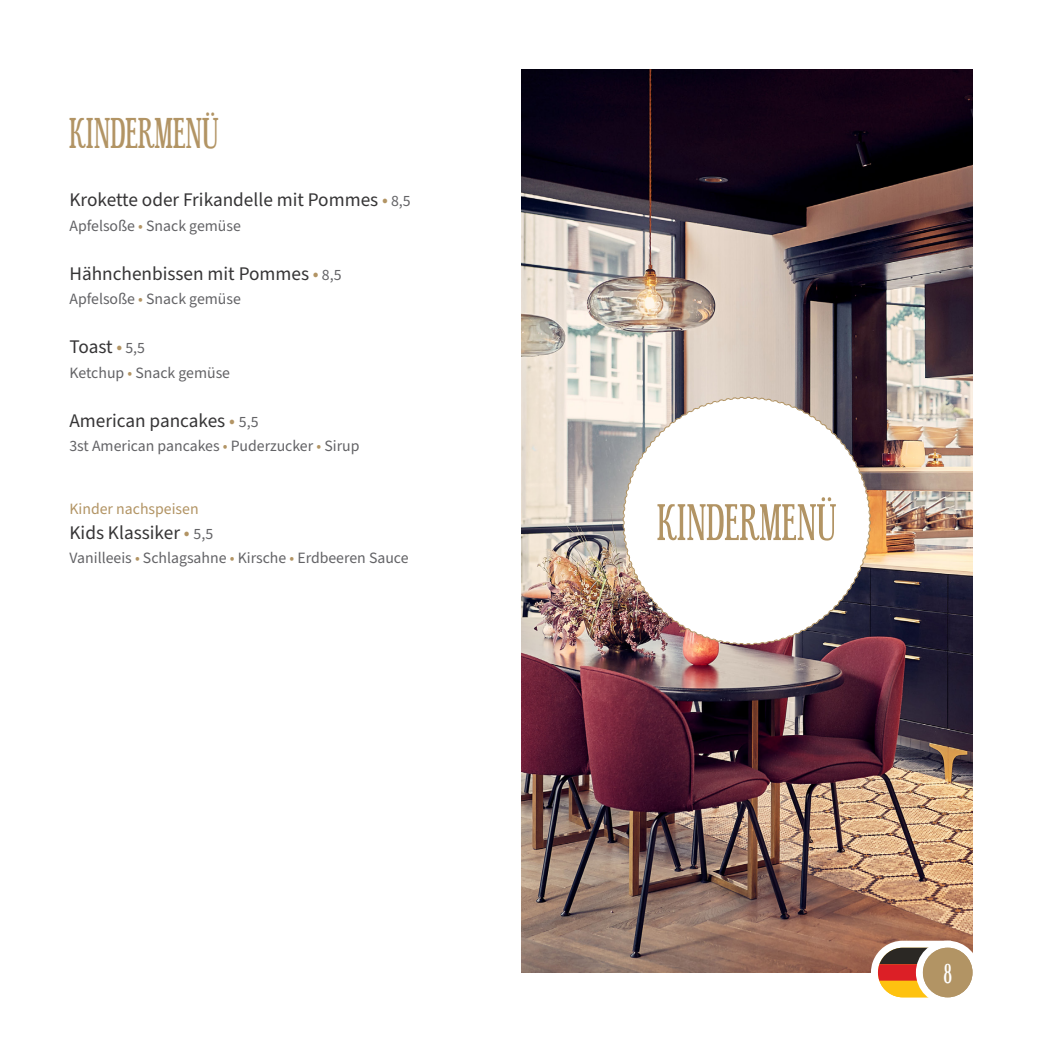
<style>
.page{position:relative;width:1042px;height:1042px;background:#fff}
.page>*{position:absolute;margin:0;border:0;box-sizing:border-box;transform-origin:0 0}
.t1{font:52.5px "Euphorigenic S";color:#b29464}
.t2{font:43.75px "Euphorigenic S";color:#b29464}
.t3{font:28px "Euphorigenic S";color:#fff}
.t4{font:19.25px "Source Sans Pro";color:#363536}
.t5{font:15.75px "Source Sans Pro";color:#636366}
.t6{font:15.75px "Source Sans Pro";color:#b29464}
.s1{color:#b29464}
.s2{font-size:15.75px;color:#636366}
</style>
<div class="page">
<img style="left:521px;top:69px;width:451px;height:903px">
<svg style="left:622px;top:396px;width:249px;height:249px"></svg>
<svg style="left:866px;top:935px;width:97px;height:63px"></svg>
<svg style="left:919px;top:944px;width:57px;height:57px"></svg>
<div style="left:916px;top:940px;width:63px;height:64px;border:7px solid #fff;border-radius:50%"></div>
<div style="left:923px;top:947px;width:49px;height:50px;background:#b29464;border-radius:50%"></div>
<p class="t2" style="left:69px;top:112px;width:151px">KINDERMENÜ</p>
<p class="t4" style="left:69px;top:187px;width:343px">Krokette oder Frikandelle mit Pommes <span class="s1">•</span> <span class="s2">8,5</span></p>
<p class="t5" style="left:69px;top:215px;width:173px">Apfelsoße <span class="s1">•</span> Snack gemüse</p>
<p class="t4" style="left:69px;top:260px;width:274px">Hähnchenbissen mit Pommes <span class="s1">•</span> <span class="s2">8,5</span></p>
<p class="t5" style="left:69px;top:288px;width:173px">Apfelsoße <span class="s1">•</span> Snack gemüse</p>
<p class="t4" style="left:69px;top:334px;width:77px">Toast <span class="s1">•</span> <span class="s2">5,5</span></p>
<p class="t5" style="left:69px;top:362px;width:162px">Ketchup <span class="s1">•</span> Snack gemüse</p>
<p class="t4" style="left:69px;top:407px;width:190px">American pancakes <span class="s1">•</span> <span class="s2">5,5</span></p>
<p class="t5" style="left:69px;top:435px;width:291px">3st American pancakes <span class="s1">•</span> Puderzucker <span class="s1">•</span> Sirup</p>
<p class="t6" style="left:69px;top:498px;width:131px">Kinder nachspeisen</p>
<p class="t4" style="left:69px;top:519px;width:145px">Kids Klassiker <span class="s1">•</span> <span class="s2">5,5</span></p>
<p class="t5" style="left:69px;top:547px;width:341px">Vanilleeis <span class="s1">•</span> Schlagsahne <span class="s1">•</span> Kirsche <span class="s1">•</span> Erdbeeren Sauce</p>
<p class="t1" style="left:657px;top:497px;width:181px">KINDERMENÜ</p>
<p class="t3" style="left:940px;top:959px;width:16px">10</p>
<p class="t3" style="left:943px;top:959px;width:10px">8</p>
</div>
